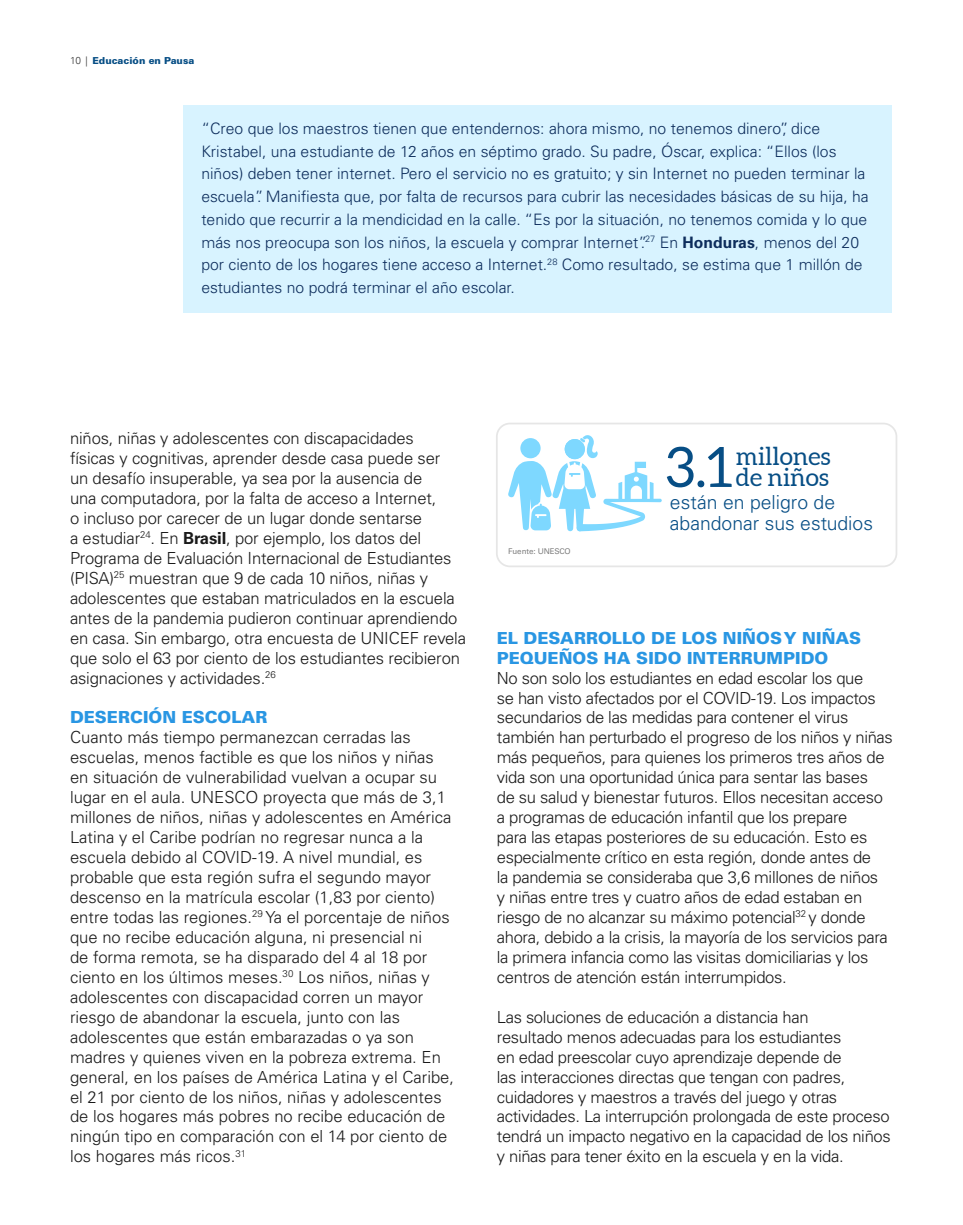
<style>
.page{position:relative;width:963px;height:1225px;background:#fff}
.page>*{position:absolute;margin:0;border:0;box-sizing:border-box;transform-origin:0 0}
.t1{font:55.65px "Aleo";color:#074e85}
.t2{font:24.85px/20.7px "Aleo";color:#074e85}
.t3{font:300 19.34px/21.2px "Univers LT Std";color:#074e85}
.t4{font:300 16.62px/19.9px "Univers LT Std";letter-spacing:-.01em;color:#1a1a1a}
.t5{font:900 16.62px/19.9px "Univers LT Std";color:#2996e3}
.t6{font:300 15.75px/22.8px "Univers LT Std";color:#0d2d5c}
.t7{font:900 9.62px "Univers LT Std";color:#074e85}
.t8{font:7.96px "Univers LT Std";letter-spacing:-.02em;color:#808080}
.s1{font-weight:300;font-size:10.06px;color:#333}
.s2{font-weight:700}
</style>
<div class="page">
<svg style="left:508px;top:435px;width:153px;height:96px"></svg>
<div style="left:496px;top:423px;width:401px;height:144px;border:2px solid #e6e6e6;border-radius:13px"></div>
<div style="left:184px;top:105px;width:708px;height:208px;background:#d8f3ff"></div>
<p class="t7" style="left:70px;top:54px;width:126px"><span class="s1">10 |</span> Educación en Pausa</p>
<p class="t6" style="left:201px;top:117px;width:669px">“Creo que los maestros tienen que entendernos: ahora mismo, no tenemos dinero”, dice Kristabel, una estudiante de 12 años en séptimo grado. Su padre, Óscar, explica: “Ellos (los niños) deben tener internet. Pero el servicio no es gratuito; y sin Internet no pueden terminar la escuela”. Manifiesta que, por falta de recursos para cubrir las necesidades básicas de su hija, ha tenido que recurrir a la mendicidad en la calle. “Es por la situación, no tenemos comida y lo que más nos preocupa son los niños, la escuela y comprar Internet”.<sup>27</sup> En <span class="s2">Honduras</span>, menos del 20 por ciento de los hogares tiene acceso a Internet.<sup>28</sup> Como resultado, se estima que 1 millón de estudiantes no podrá terminar el año escolar.</p>
<p class="t4" style="left:70px;top:428px;width:397px">niños, niñas y adolescentes con discapacidades<br>físicas y cognitivas, aprender desde casa puede ser<br>un desafío insuperable, ya sea por la ausencia de<br>una computadora, por la falta de acceso a Internet,<br>o incluso por carecer de un lugar donde sentarse<br>a estudiar<sup>24</sup>. En <span class="s2">Brasil</span>, por ejemplo, los datos del Programa de Evaluación Internacional de Estudiantes (PISA)<sup>25</sup> muestran que 9 de cada 10 niños, niñas y adolescentes que estaban matriculados en la escuela antes de la pandemia pudieron continuar aprendiendo en casa. Sin embargo, otra encuesta de UNICEF revela que solo el 63 por ciento de los estudiantes recibieron asignaciones y actividades.<sup>26</sup></p>
<p class="t5" style="left:70px;top:707px;width:199px">DESERCIÓN ESCOLAR</p>
<p class="t4" style="left:70px;top:728px;width:385px">Cuanto más tiempo permanezcan cerradas las escuelas, menos factible es que los niños y niñas en situación de vulnerabilidad vuelvan a ocupar su lugar en el aula. UNESCO proyecta que más de 3,1 millones de niños, niñas y adolescentes en América Latina y el Caribe podrían no regresar nunca a la escuela debido al COVID-19. A nivel mundial, es probable que esta región sufra el segundo mayor descenso en la matrícula escolar (1,83 por ciento) entre todas las regiones.<sup>29</sup> Ya el porcentaje de niños que no recibe educación alguna, ni presencial ni<br>de forma remota, se ha disparado del 4 al 18 por ciento en los últimos meses.<sup>30</sup> Los niños, niñas y adolescentes con discapacidad corren un mayor riesgo de abandonar la escuela, junto con las adolescentes que están embarazadas o ya son madres y quienes viven en la pobreza extrema. En general, en los países de América Latina y el Caribe, el 21 por ciento de los niños, niñas y adolescentes de los hogares más pobres no recibe educación de ningún tipo en comparación con el 14 por ciento de los hogares más ricos.<sup>31</sup></p>
<p class="t8" style="left:508px;top:546px;width:64px">Fuente: UNESCO</p>
<h1 class="t1" style="left:665px;top:435px;width:69px">3.1</h1>
<h2 class="t2" style="left:736px;top:447px;width:96px">millones de niños</h2>
<p class="t3" style="left:670px;top:492px;width:205px">están en peligro de abandonar sus estudios</p>
<p class="t5" style="left:497px;top:628px;width:366px">EL DESARROLLO DE LOS NIÑOS Y NIÑAS<br>PEQUEÑOS HA SIDO INTERRUMPIDO</p>
<p class="t4" style="left:497px;top:668px;width:397px">No son solo los estudiantes en edad escolar los que<br>se han visto afectados por el COVID-19. Los impactos secundarios de las medidas para contener el virus también han perturbado el progreso de los niños y niñas más pequeños, para quienes los primeros tres años de vida son una oportunidad única para sentar las bases<br>de su salud y bienestar futuros. Ellos necesitan acceso a programas de educación infantil que los prepare<br>para las etapas posteriores de su educación. Esto es especialmente crítico en esta región, donde antes de<br>la pandemia se consideraba que 3,6 millones de niños<br>y niñas entre tres y cuatro años de edad estaban en riesgo de no alcanzar su máximo potencial<sup>32</sup> y donde ahora, debido a la crisis, la mayoría de los servicios para la primera infancia como las visitas domiciliarias y los centros de atención están interrumpidos.</p>
<p class="t4" style="left:497px;top:1007px;width:395px">Las soluciones de educación a distancia han<br>resultado menos adecuadas para los estudiantes<br>en edad preescolar cuyo aprendizaje depende de<br>las interacciones directas que tengan con padres, cuidadores y maestros a través del juego y otras actividades. La interrupción prolongada de este proceso tendrá un impacto negativo en la capacidad de los niños y niñas para tener éxito en la escuela y en la vida.</p>
</div>
